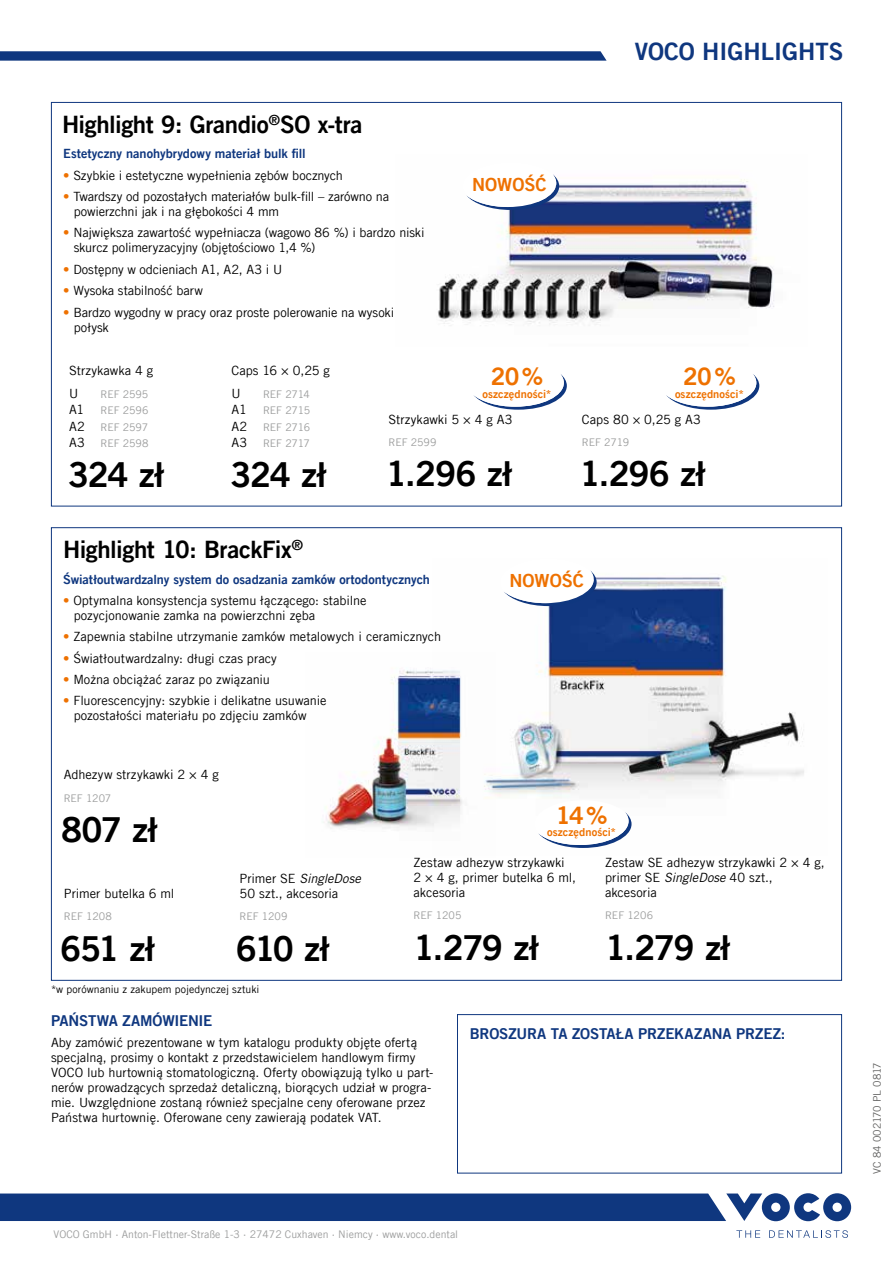
<style>
.page{position:relative;width:893px;height:1263px;background:#fff}
.page>*{position:absolute;margin:0;border:0;box-sizing:border-box;transform-origin:0 0}
.t1{font:34.5px "Trade Gothic LT Com Bd 2";letter-spacing:-.03em;color:#000}
.t2{font:24px "Trade Gothic LT Com Bd 2";letter-spacing:-.02em;color:#000}
.t3{font:24px "Trade Gothic LT Com Bd 2";color:#0f377f}
.t4{font:24px "Trade Gothic LT Com Bd 2";color:#ee7100}
.t5{font:18.15px "Trade Gothic LT Com Bd 2";color:#ee7100}
.t6{font:15px "Trade Gothic LT Com Bd 2";letter-spacing:-.01em;color:#0f377f}
.t7{font:12.75px/15px "Trade Gothic LT Com";color:#000}
.t8{font:12.75px "Trade Gothic LT Com Bd 2";color:#0f377f}
.t9{font:11.1px "Trade Gothic LT Com Bd 2";letter-spacing:.01em;color:#ee7100}
.t10{font:10.5px/16.5px "Trade Gothic LT Com";color:#9c9d9d;text-align:justify}
.t11{font:10.5px "Trade Gothic LT Com";letter-spacing:.005em;color:#000}
.t12{font:10.5px "Trade Gothic LT Com";letter-spacing:-.005em;color:#636362}
.s1{color:#ee7100}
.s2{font-size:12.75px;color:#000}
.s3{font-style:italic}
</style>
<div class="page">
<svg style="left:0;top:51px;width:607px;height:10px;background:#1f4487"></svg>
<svg style="left:0;top:1193px;width:851px;height:28px;background:#25498a"></svg>
<svg style="left:736px;top:1230px;width:24px;height:8px"></svg>
<svg style="left:769px;top:1230px;width:79px;height:8px"></svg>
<img style="left:495px;top:576px;width:309px;height:252px">
<img style="left:438px;top:179px;width:336px;height:146px">
<img style="left:326px;top:670px;width:169px;height:159px">
<div style="left:457px;top:1014px;width:385px;height:159px;background:#fff;border:1px solid #0f377f"></div>
<svg style="left:500px;top:570px;width:97px;height:36px"></svg>
<svg style="left:463px;top:174px;width:96px;height:36px"></svg>
<svg style="left:473px;top:374px;width:94px;height:36px"></svg>
<svg style="left:666px;top:374px;width:93px;height:36px"></svg>
<svg style="left:534px;top:800px;width:97px;height:48px"></svg>
<h2 class="t2" style="left:62px;top:109px;width:302px">Highlight 9: Grandio<sup>®</sup>SO x-tra</h2>
<p class="t8" style="left:63px;top:146px;width:244px">Estetyczny nanohybrydowy materiał bulk fill</p>
<p class="t7" style="left:63px;top:167px;width:281px"><span class="s1">•</span> Szybkie i estetyczne wypełnienia zębów bocznych</p>
<p class="t7" style="left:74px;top:189px;width:317px;text-indent:-11px"><span class="s1">•</span> Twardszy od pozostałych materiałów bulk-fill – zarówno na powierzchni jak i na głębokości 4 mm</p>
<p class="t7" style="left:74px;top:225px;width:352px;text-indent:-11px"><span class="s1">•</span> Największa zawartość wypełniacza (wagowo 86 %) i bardzo niski skurcz polimeryzacyjny (objętościowo 1,4 %)</p>
<p class="t7" style="left:63px;top:262px;width:221px"><span class="s1">•</span> Dostępny w odcieniach A1, A2, A3 i U</p>
<p class="t7" style="left:63px;top:283px;width:141px"><span class="s1">•</span> Wysoka stabilność barw</p>
<p class="t7" style="left:74px;top:304px;width:322px;text-indent:-11px"><span class="s1">•</span> Bardzo wygodny w pracy oraz proste polerowanie na wysoki połysk</p>
<p class="t7" style="left:69px;top:359px;width:86px;line-height:22.8px">Strzykawka 4 g<br>U</p>
<p class="t7" style="left:232px;top:359px;width:100px;line-height:22.8px">Caps 16 × 0,25 g<br>U</p>
<p class="t10" style="left:101px;top:385px;width:49px">REF 2595</p>
<p class="t10" style="left:263px;top:385px;width:49px">REF 2714</p>
<h3 class="t5" style="left:472px;top:173px;width:76px">NOWOŚĆ</h3>
<h2 class="t4" style="left:491px;top:362px;width:54px">20%</h2>
<p class="t9" style="left:482px;top:387px;width:70px">oszczędności*</p>
<p class="t7" style="left:69px;top:402px;width:17px">A1</p>
<p class="t10" style="left:69px;top:402px;width:81px;text-indent:32px">REF 2596<br><span class="s2">A2</span> REF 2597<br><span class="s2">A3</span> REF 2598</p>
<h1 class="t1" style="left:68px;top:453px;width:97px">324 zł</h1>
<p class="t7" style="left:232px;top:402px;width:17px">A1</p>
<p class="t10" style="left:232px;top:402px;width:80px;text-indent:32px">REF 2715<br><span class="s2">A2</span> REF 2716<br><span class="s2">A3</span> REF 2717</p>
<h1 class="t1" style="left:230px;top:453px;width:97px">324 zł</h1>
<p class="t7" style="left:388px;top:411px;width:126px">Strzykawki 5 × 4 g A3</p>
<p class="t10" style="left:388px;top:434px;width:49px">REF 2599</p>
<h1 class="t1" style="left:386px;top:453px;width:128px">1.296 zł</h1>
<h2 class="t3" style="left:635px;top:37px;width:210px">VOCO High lights</h2>
<h2 class="t4" style="left:683px;top:362px;width:54px">20%</h2>
<p class="t9" style="left:675px;top:387px;width:70px">oszczędności*</p>
<p class="t7" style="left:582px;top:411px;width:121px">Caps 80 × 0,25 g A3</p>
<p class="t10" style="left:582px;top:434px;width:49px">REF 2719</p>
<h1 class="t1" style="left:579px;top:453px;width:128px">1.296 zł</h1>
<h2 class="t2" style="left:63px;top:534px;width:241px">Highlight 10: BrackFix<sup>®</sup></h2>
<p class="t8" style="left:63px;top:571px;width:368px">Światłoutwardzalny system do osadzania zamków ortodontycznych</p>
<p class="t7" style="left:74px;top:593px;width:294px;text-indent:-11px"><span class="s1">•</span> Optymalna konsystencja systemu łączącego: stabilne pozycjonowanie zamka na powierzchni zęba</p>
<p class="t7" style="left:63px;top:629px;width:380px"><span class="s1">•</span> Zapewnia stabilne utrzymanie zamków metalowych i ceramicznych</p>
<p class="t7" style="left:63px;top:650px;width:215px"><span class="s1">•</span> Światłoutwardzalny: długi czas pracy</p>
<p class="t7" style="left:63px;top:672px;width:208px"><span class="s1">•</span> Można obciążać zaraz po związaniu</p>
<p class="t7" style="left:74px;top:693px;width:254px;text-indent:-11px"><span class="s1">•</span> Fluorescencyjny: szybkie i delikatne usuwanie pozostałości materiału po zdjęciu zamków</p>
<p class="t7" style="left:64px;top:767px;width:157px">Adhezyw strzykawki 2 × 4 g</p>
<p class="t10" style="left:64px;top:790px;width:49px">REF 1207</p>
<h1 class="t1" style="left:61px;top:808px;width:98px">807 zł</h1>
<h3 class="t5" style="left:509px;top:569px;width:76px">NOWOŚĆ</h3>
<h2 class="t4" style="left:556px;top:800px;width:53px">14%</h2>
<p class="t9" style="left:547px;top:825px;width:70px">oszczędności*</p>
<p class="t7" style="left:64px;top:886px;width:112px">Primer butelka 6 ml</p>
<p class="t10" style="left:64px;top:908px;width:50px">REF 1208</p>
<h1 class="t1" style="left:60px;top:927px;width:96px">651 zł</h1>
<p class="t7" style="left:240px;top:871px;width:123px">Primer SE <span class="s3">SingleDose<br></span>50 szt., akcesoria</p>
<p class="t10" style="left:240px;top:908px;width:50px">REF 1209</p>
<h1 class="t1" style="left:236px;top:927px;width:95px">610 zł</h1>
<p class="t11" style="left:51px;top:983px;width:210px">*w porównaniu z zakupem pojedynczej sztuki</p>
<p class="t7" style="left:414px;top:855px;width:164px">Zestaw adhezyw strzykawki<br>2 × 4 g, primer butelka 6 ml, akcesoria</p>
<p class="t10" style="left:414px;top:907px;width:49px">REF 1205</p>
<h1 class="t1" style="left:414px;top:927px;width:127px">1.279 zł</h1>
<p class="t7" style="left:605px;top:855px;width:221px">Zestaw SE adhezyw strzykawki 2 × 4 g, primer SE <span class="s3">SingleDose</span> 40 szt., akcesoria</p>
<p class="t10" style="left:605px;top:907px;width:50px">REF 1206</p>
<h1 class="t1" style="left:605px;top:927px;width:127px">1.279 zł</h1>
<p class="t6" style="left:51px;top:1011px;width:163px">PAŃSTWA ZAMÓWIENIE</p>
<p class="t7" style="left:51px;top:1035px;width:384px">Aby zamówić prezentowane w tym katalogu produkty objęte ofertą specjalną, prosimy o kontakt z przedstawicielem handlowym firmy VOCO lub hurtownią stomatologiczną. Oferty obowiązują tylko u part&shy;nerów prowadzących sprzedaż detaliczną, biorących udział w progra&shy;mie. Uwzględnione zostaną również specjalne ceny oferowane przez Państwa hurtownię. Oferowane ceny zawierają podatek VAT.</p>
<p class="t6" style="left:470px;top:1024px;width:317px">BROSZURA TA ZOSTAŁA PRZEKAZANA PRZEZ:</p>
<p class="t10" style="left:54px;top:1225px;width:406px">VOCO GmbH · Anton-Flettner-Straße 1-3 · 27472 Cuxhaven · Niemcy · www.voco.dental</p>
<p class="t12" style="left:871px;top:1174px;width:113px;rotate:-90deg">VC 84 002170 PL 0817</p>
</div>
